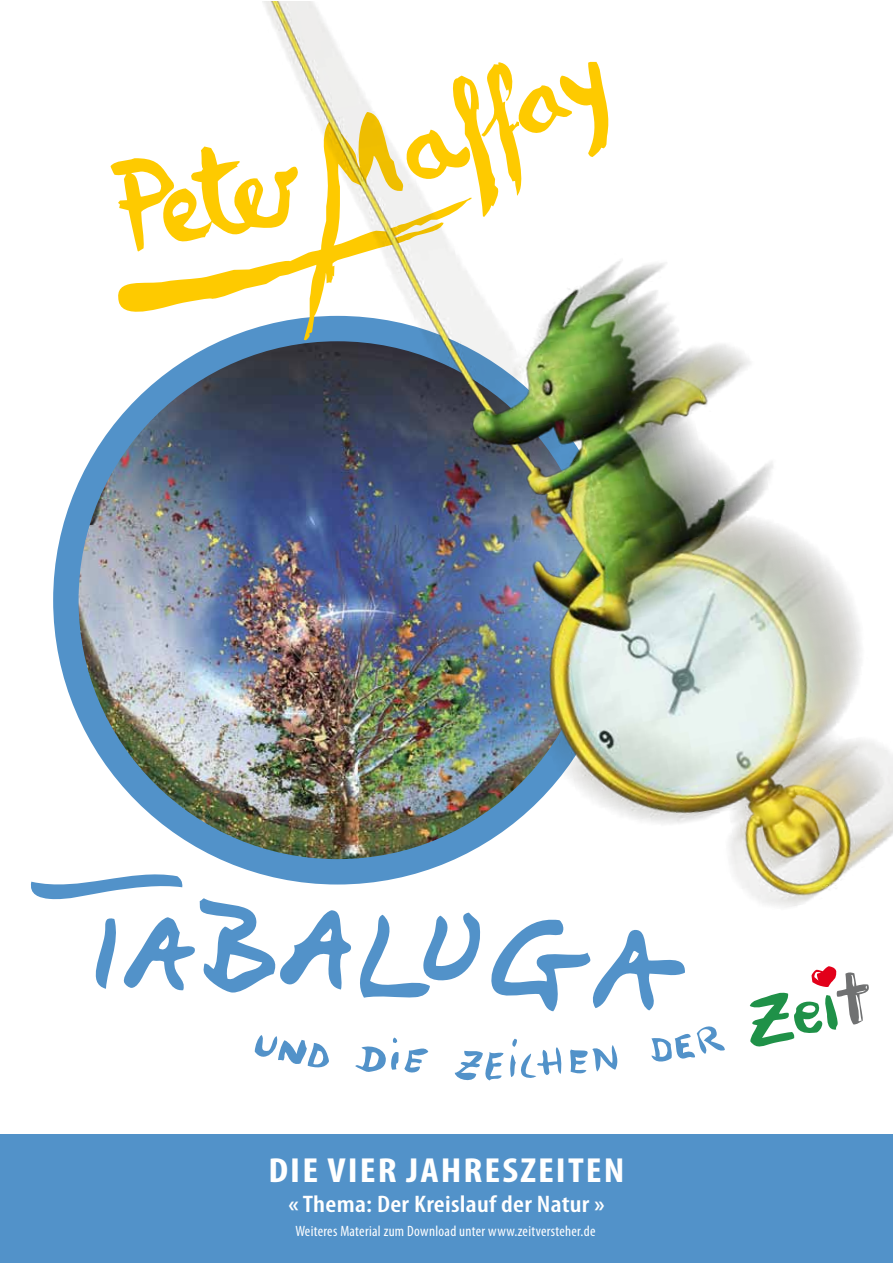
<style>
.page{position:relative;width:893px;height:1263px;background:#fff}
.page>*{position:absolute;margin:0;border:0;box-sizing:border-box;transform-origin:0 0}
.t1{font:700 condensed 34.95px "Myriad Pro";letter-spacing:.05em;color:#fff;scale:1.15 1}
.t2{font:600 condensed 24px "Myriad Pro";letter-spacing:.01em;color:#fff;scale:1.15 1}
.t3{font:condensed 15px "Myriad Pro";letter-spacing:.02em;color:#fff}
</style>
<div class="page">
<div style="left:0;top:1134px;width:892px;height:129px;background:#5292c9"></div>
<svg style="left:31px;top:881px;width:56px;height:19px"></svg>
<svg style="left:651px;top:1026px;width:74px;height:36px"></svg>
<svg style="left:570px;top:1045px;width:48px;height:29px"></svg>
<svg style="left:510px;top:1038px;width:52px;height:40px"></svg>
<svg style="left:455px;top:1050px;width:49px;height:31px"></svg>
<svg style="left:355px;top:1037px;width:73px;height:36px"></svg>
<svg style="left:255px;top:1035px;width:74px;height:33px"></svg>
<svg style="left:750px;top:1023px;width:109px;height:24px"></svg>
<img style="left:87px;top:1px;width:805px;height:1022px">
<h1 class="t1" style="left:268px;top:1148px;width:311px">DIE VIER JAHRESZEITEN</h1>
<h2 class="t2" style="left:288px;top:1189px;width:277px">« Thema: Der Kreislauf der Natur »</h2>
<p class="t3" style="left:295px;top:1222px;width:302px">Weiteres Material zum Download unter www.zeitversteher.de</p>
</div>
